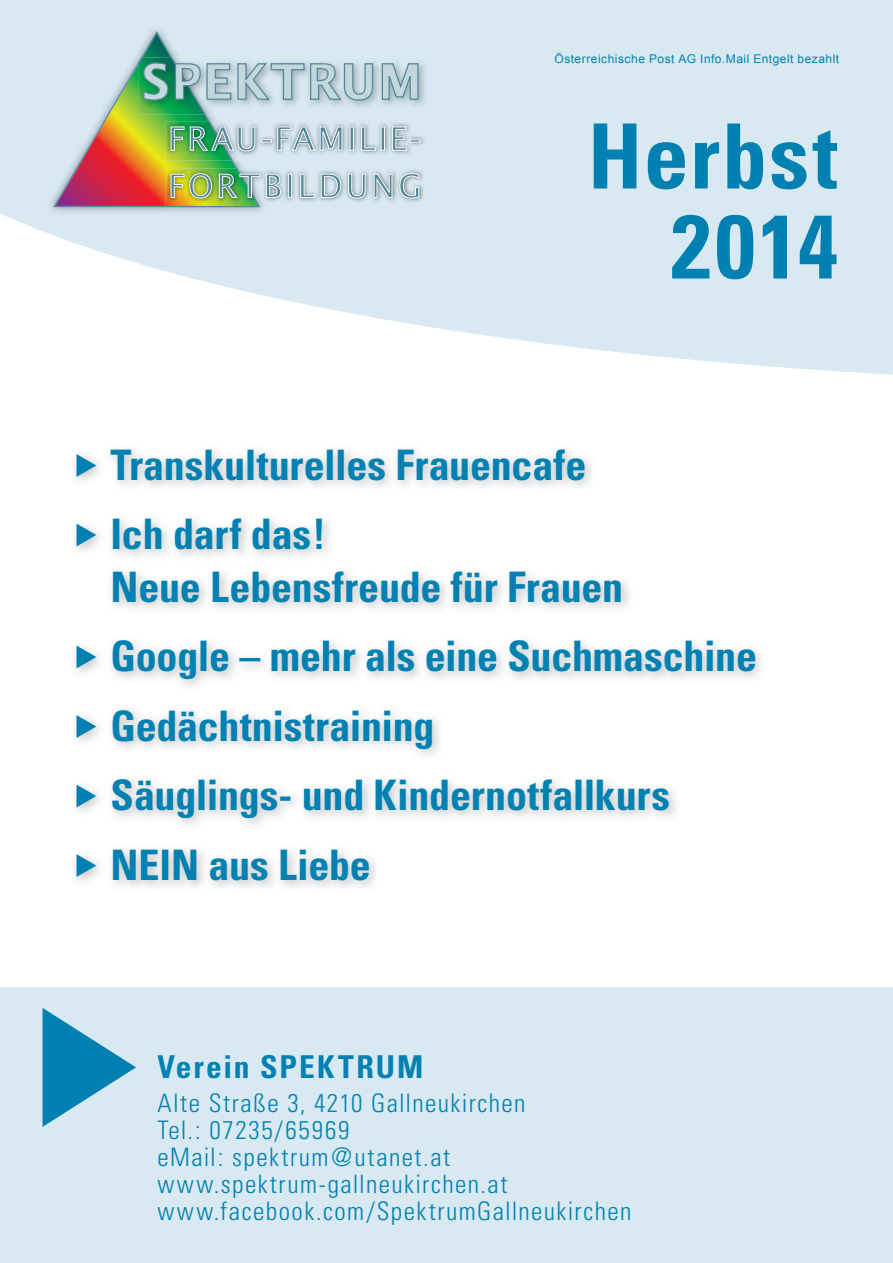
<style>
.page{position:relative;width:893px;height:1263px;background:#fff}
.page>*{position:absolute;margin:0;border:0;box-sizing:border-box;transform-origin:0 0}
.t1{font:700 condensed 90px/90px "Univers";letter-spacing:.025em;color:#0081b2;text-align:right}
.t2{font:700 condensed 42px/69.4px "Univers";letter-spacing:-.005em;color:#0081b2}
.t3{font:700 condensed 31.5px "Univers";letter-spacing:.06em;color:#0081b2}
.t4{font:300 condensed 25.5px/27px "Univers";letter-spacing:.055em;color:#0081b2}
.t5{font:12px "Arial";letter-spacing:.04em;color:#0081b2}
</style>
<div class="page">
<svg style="left:0;top:0;width:893px;height:375px;fill:#d8e9f1"></svg>
<div style="left:0;top:988px;width:893px;height:275px;background:#d8e9f1"></div>
<svg style="left:77px;top:454px;width:19px;height:23px"></svg>
<svg style="left:77px;top:524px;width:19px;height:22px"></svg>
<svg style="left:77px;top:646px;width:19px;height:22px"></svg>
<svg style="left:77px;top:715px;width:19px;height:23px"></svg>
<svg style="left:77px;top:785px;width:19px;height:22px"></svg>
<svg style="left:77px;top:854px;width:19px;height:23px"></svg>
<svg style="left:43px;top:1008px;width:93px;height:119px"></svg>
<img style="left:45px;top:23px;width:228px;height:197px">
<img style="left:420px;top:57px;width:13px;height:58px">
<img style="left:166px;top:168px;width:262px;height:40px">
<img style="left:420px;top:122px;width:9px;height:39px">
<svg style="left:53px;top:31px;width:367px;height:176px"></svg>
<p class="t5" style="left:555px;top:52px;width:286px">Österreichische Post AG Info.Mail Entgelt bezahlt</p>
<h1 class="t1" style="left:588px;top:121px;width:252px">Herbst<br>2014</h1>
<p class="t2" style="left:111px;top:435px;width:477px">Transkulturelles Frauencafe<br>Ich darf das!</p>
<p class="t2" style="left:111px;top:557px;width:648px">Neue Lebensfreude für Frauen<br>Google – mehr als eine Suchmaschine<br>Gedächtnistraining<br>Säuglings- und Kindernotfallkurs<br>NEIN aus Liebe</p>
<p class="t3" style="left:157px;top:1055px;width:267px">Verein SPEKTRUM</p>
<p class="t4" style="left:157px;top:1092px;width:476px">Alte Straße 3, 4210 Gallneukirchen<br>Tel.: 07235/65969<br>eMail: spektrum@utanet.at www.spektrum-gallneukirchen.at www.facebook.com/SpektrumGallneukirchen</p>
</div>
